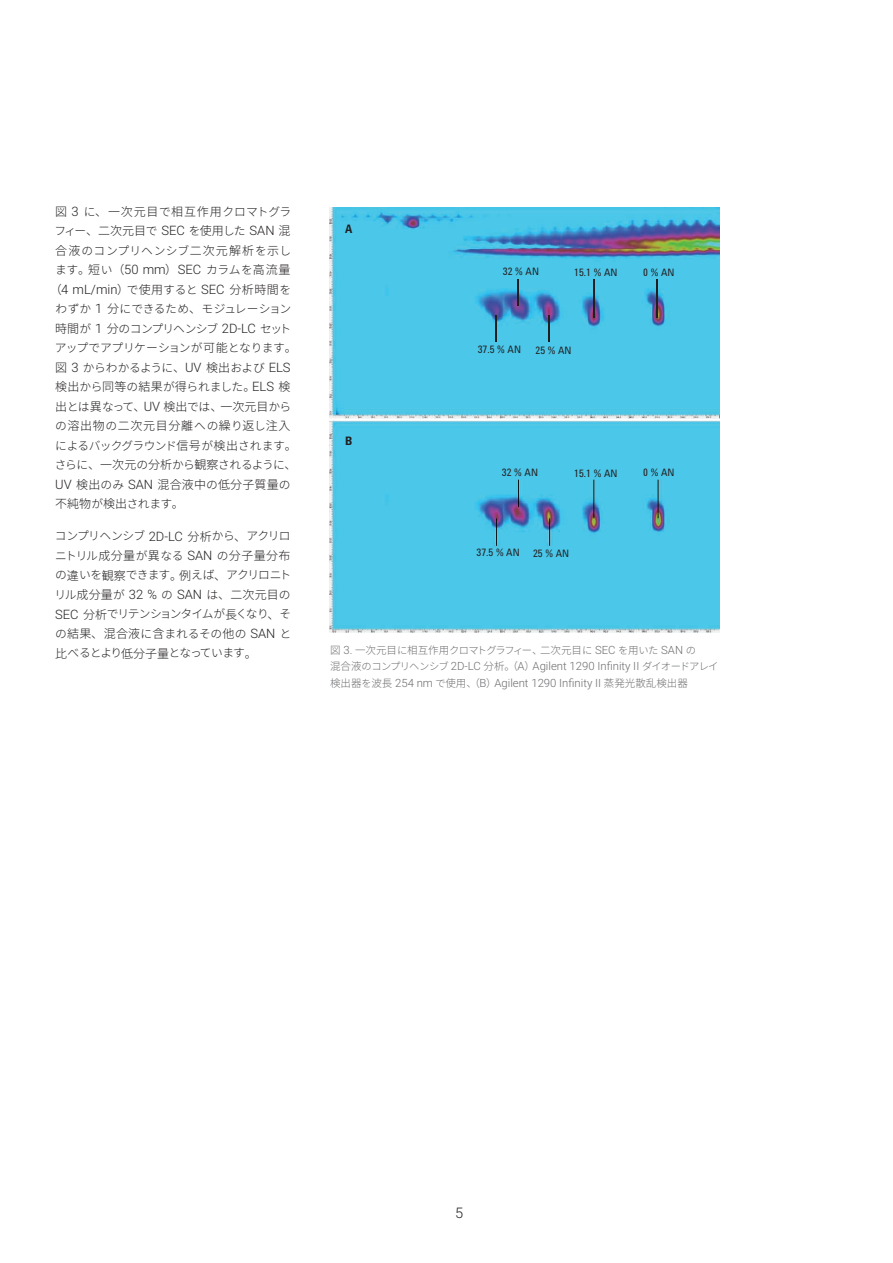
<style>
.page{position:relative;width:893px;height:1263px;background:#fff}
.page>*{position:absolute;margin:0;border:0;box-sizing:border-box;transform-origin:0 0}
.t1{font:300 14.55px "Roboto";color:#231f20}
.Body_copy{font:300 12.9px "Roboto";color:#231f20}
.Body_copy-2{font:300 12px/19.5px "Noto Sans CJ Kjp";letter-spacing:.015em;color:#231f20;text-align:justify}
.Body_copy-3{font:300 12px/19.5px "Noto Sans CJ Kjp";letter-spacing:.07em;color:#231f20}
.Body_copy-4{font:300 12px "Noto Sans CJ Kjp";letter-spacing:.035em;color:#231f20}
.t2{font:700 12px "Agilent Condensed CFF";color:#231f20}
.Body_copy-5{font:300 11.7px/19.5px "Noto Sans CJ Kjp";letter-spacing:-.05em;color:#231f20}
.Body_copy-6{font:300 11.7px/19.5px "Noto Sans CJ Kjp";letter-spacing:.015em;color:#231f20}
.Body_copy-7{font:300 11.7px "Noto Sans CJ Kjp";letter-spacing:-.075em;color:#231f20}
.t3{font:300 11.4px/16.5px "Roboto";color:#6c6d70}
.t4{font:10.5px "Agilent Condensed CFF";color:#231f20}
.t5{font:300 10.5px "Noto Sans CJ Kjp";color:#6c6d70}
.s1{font-family:"Roboto";font-size:12.9px}
.s2{font-size:11.7px}
.s3{font-size:12px}
.s4{font-family:"Noto Sans CJ Kjp";font-size:12px}
.s5{font-family:"Noto Sans CJ Kjp";font-size:11.7px}
.s6{font-family:"Roboto";font-size:11.4px}
.s7{font-size:10.35px}
.s8{font-family:"Noto Sans CJ Kjp";font-size:10.5px}
.s9{font-family:"Noto Sans CJ Kjp";font-size:10.35px}
</style>
<div class="page">
<img style="left:330px;top:207px;width:389px;height:211px">
<img style="left:330px;top:421px;width:389px;height:211px">
<svg style="left:518px;top:280px;width:1px;height:26px"></svg>
<svg style="left:496px;top:315px;width:1px;height:27px"></svg>
<svg style="left:549px;top:315px;width:1px;height:27px"></svg>
<hr style="left:593px;top:280px;width:1px;height:38px;background:#231f20">
<hr style="left:657px;top:280px;width:1px;height:38px;background:#231f20">
<p class="Body_copy-3" style="left:55px;top:202px;width:238px">図 <span class="s1">3</span> <span class="s2">に</span>、一次元目<span class="s2">で</span>相互作用<span class="s2">クロマトグラフィー</span>、二次元目<span class="s2">で</span> <span class="s1">SEC</span> <span class="s2">を</span>使用<span class="s2">した</span> <span class="s1">SAN</span> 混</p>
<p class="Body_copy-6" style="left:55px;top:241px;width:238px"><span class="s3">合液</span>のコンプリヘンシブ<span class="s3">二次元解析</span>を<span class="s3">示</span>します<span class="s3">。短</span>い<span class="s3">（</span><span class="s1">50 mm</span><span class="s3">）</span><span class="s1">SEC</span> カラムを<span class="s3">高流量</span></p>
<p class="Body_copy" style="left:50px;top:280px;width:243px"><span class="s4">（</span>4 mL/min<span class="s4">）</span><span class="s5">で</span><span class="s4">使用</span><span class="s5">すると</span> SEC <span class="s4">分析時間</span><span class="s5">を</span></p>
<p class="Body_copy-5" style="left:55px;top:299px;width:243px">わずか <span class="s1">1</span> <span class="s3">分</span>にできるため<span class="s3">、</span>モジュレーション<span class="s3">時間</span>が <span class="s1">1</span> <span class="s3">分</span>のコンプリヘンシブ <span class="s1">2D-LC</span> セットアップでアプリケーションが<span class="s3">可能</span>となります<span class="s3">。図</span> <span class="s1">3</span> からわかるように<span class="s3">、</span><span class="s1">UV</span> <span class="s3">検出</span>および <span class="s1">ELS</span></p>
<p class="Body_copy-2" style="left:55px;top:377px;width:237px">検出<span class="s2">から</span>同等<span class="s2">の</span>結果<span class="s2">が</span>得<span class="s2">られました</span>。<span class="s1">ELS</span> 検出<span class="s2">とは</span>異<span class="s2">なって</span>、<span class="s1">UV</span> 検出<span class="s2">では</span>、一次元目<span class="s2">からの</span>溶出物<span class="s2">の</span>二次元目分離<span class="s2">への</span>繰<span class="s2">り</span>返<span class="s2">し</span>注入</p>
<p class="Body_copy-5" style="left:55px;top:436px;width:243px">によるバックグラウンド<span class="s3">信号</span>が<span class="s3">検出</span>されます<span class="s3">。</span>さらに<span class="s3">、一次元</span>の<span class="s3">分析</span>から<span class="s3">観察</span>されるように<span class="s3">、</span></p>
<p class="Body_copy-2" style="left:55px;top:475px;width:237px"><span class="s1">UV</span> 検出<span class="s2">のみ</span> <span class="s1">SAN</span> 混合液中<span class="s2">の</span>低分子質量<span class="s2">の</span>不純物<span class="s2">が</span>検出<span class="s2">されます</span>。</p>
<p class="Body_copy-5" style="left:55px;top:527px;width:237px">コンプリヘンシブ <span class="s1">2D-LC</span> <span class="s3">分析</span>から<span class="s3">、</span>アクリロ</p>
<p class="Body_copy-4" style="left:55px;top:549px;width:237px"><span class="s2">ニトリル</span>成分量<span class="s2">が</span>異<span class="s2">なる</span> <span class="s1">SAN</span> <span class="s2">の</span>分子量分布</p>
<p class="Body_copy-7" style="left:55px;top:569px;width:238px">の<span class="s3">違</span>いを<span class="s3">観察</span>できます<span class="s3">。例</span>えば<span class="s3">、</span>アクリロニト</p>
<p class="Body_copy-2" style="left:55px;top:585px;width:238px"><span class="s2">リル</span>成分量<span class="s2">が</span> <span class="s1">32 %</span> <span class="s2">の</span> <span class="s1">SAN</span> <span class="s2">は</span>、二次元目<span class="s2">の</span></p>
<p class="Body_copy-5" style="left:55px;top:605px;width:238px;text-align:justify"><span class="s1">SEC</span> <span class="s3">分析</span>でリテンションタイムが<span class="s3">長</span>くなり<span class="s3">、</span>その<span class="s3">結果、混合液</span>に<span class="s3">含</span>まれるその<span class="s3">他</span>の <span class="s1">SAN</span> と<span class="s3">比</span>べるとより<span class="s3">低分子量</span>となっています<span class="s3">。</span></p>
<p class="t2" style="left:345px;top:219px;width:9px">A</p>
<p class="t2" style="left:345px;top:432px;width:9px">B</p>
<p class="t4" style="left:503px;top:264px;width:38px">32 % AN</p>
<p class="t4" style="left:574px;top:265px;width:45px">15.1 % AN</p>
<p class="t4" style="left:643px;top:264px;width:33px">0 % AN</p>
<p class="t4" style="left:478px;top:341px;width:45px">37.5 % AN</p>
<p class="t4" style="left:536px;top:342px;width:38px">25 % AN</p>
<p class="t4" style="left:502px;top:464px;width:38px">32 % AN</p>
<p class="t4" style="left:574px;top:465px;width:45px">15.1 % AN</p>
<p class="t4" style="left:643px;top:464px;width:33px">0 % AN</p>
<p class="t4" style="left:476px;top:544px;width:45px">37.5 % AN</p>
<p class="t4" style="left:533px;top:545px;width:38px">25 % AN</p>
<p class="t5" style="left:330px;top:644px;width:367px">図 <span class="s6">3.</span> 一次元目<span class="s7">に</span>相互作用<span class="s7">クロマトグラフィー</span>、二次元目<span class="s7">に</span> <span class="s6">SEC</span> <span class="s7">を</span>用<span class="s7">いた</span> <span class="s6">SAN</span> <span class="s7">の</span></p>
<p class="t3" style="left:330px;top:658px;width:390px"><span class="s8">混合液</span><span class="s9">のコンプリヘンシブ</span> 2D-LC <span class="s8">分析。（</span>A<span class="s8">）</span>Agilent 1290 Infinity II <span class="s9">ダイオードアレイ</span><span class="s8">検出器</span><span class="s9">を</span><span class="s8">波長</span> 254 nm <span class="s9">で</span><span class="s8">使用、（</span>B<span class="s8">）</span>Agilent 1290 Infinity II <span class="s8">蒸発光散乱検出器</span></p>
<p class="t1" style="left:455px;top:1202px;width:10px">5</p>
</div>
